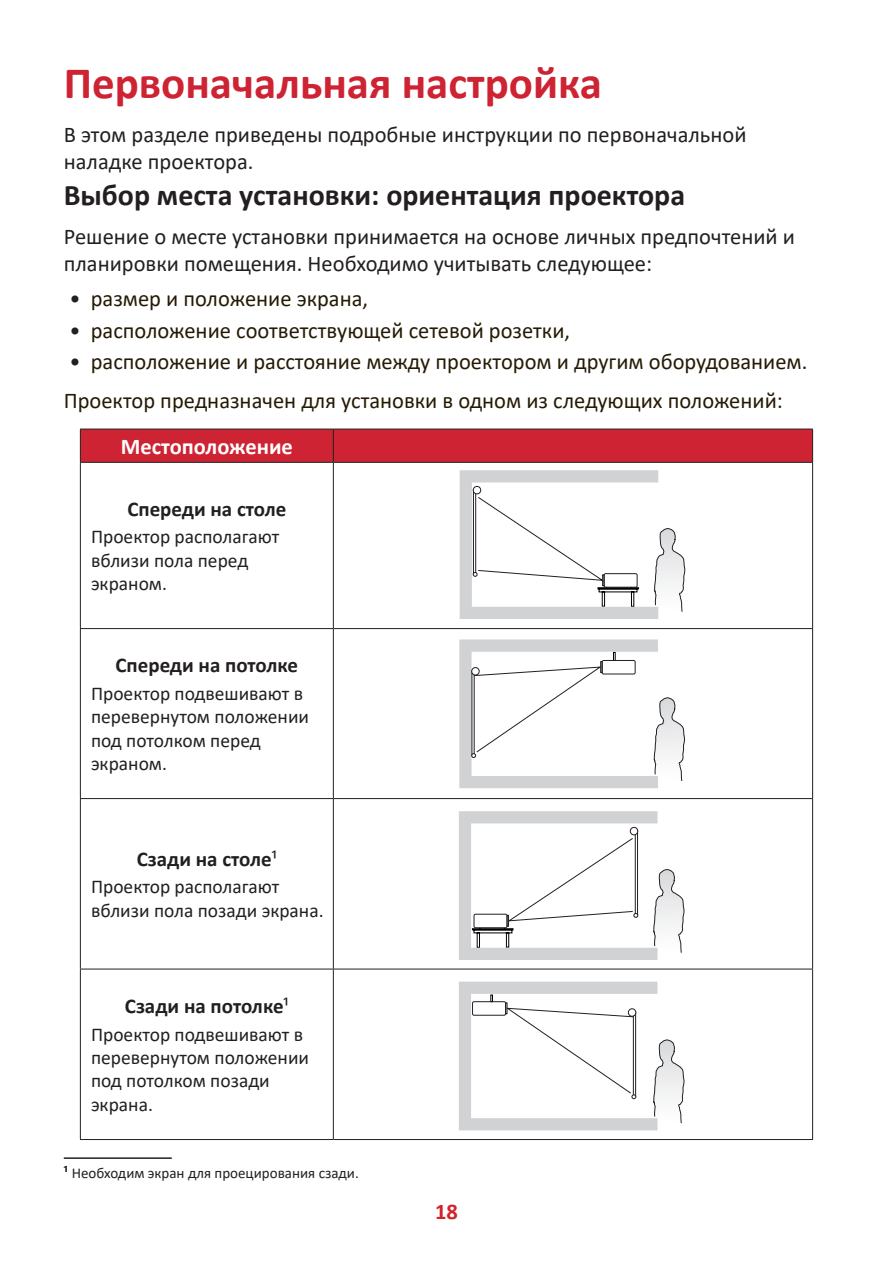
<style>
.page{position:relative;width:893px;height:1263px;background:#fff}
.page>*{position:absolute;margin:0;border:0;box-sizing:border-box;transform-origin:0 0}
.t1{font:700 45px "Calibri";color:#ce2333}
.t2{font:700 30px "Calibri";color:#231f20}
.t3{font:22.5px/39.2px "Calibri";color:#251a05}
.t4{font:22.5px/27px "Calibri";color:#231f20}
.t5{font:700 22.5px "Calibri";color:#fff}
.t6{font:700 22.5px "Calibri";color:#d1232a}
.t7{font:700 21px "Calibri";color:#231f20}
.t8{font:19.5px/23.4px "Calibri";color:#231f20}
.t9{font:15px "Calibri";color:#231f20}
.s1{color:#231f20}
.s2{font-weight:400}
.s3{font-weight:700;font-size:16.5px}
</style>
<div class="page">
<div style="left:81px;top:430px;width:731px;height:32px;background:#ce2333"></div>
<hr style="left:80px;top:429px;width:253px;height:1px;background:#231f20">
<hr style="left:80px;top:429px;width:1px;height:33px;background:#231f20">
<hr style="left:333px;top:429px;width:480px;height:1px;background:#231f20">
<hr style="left:333px;top:429px;width:1px;height:33px;background:#231f20">
<hr style="left:812px;top:429px;width:1px;height:33px;background:#231f20">
<hr style="left:80px;top:462px;width:253px;height:1px;background:#231f20">
<hr style="left:80px;top:463px;width:1px;height:165px;background:#231f20">
<hr style="left:333px;top:462px;width:480px;height:1px;background:#231f20">
<hr style="left:333px;top:463px;width:1px;height:165px;background:#231f20">
<hr style="left:812px;top:463px;width:1px;height:165px;background:#231f20">
<hr style="left:80px;top:628px;width:253px;height:1px;background:#231f20">
<hr style="left:80px;top:629px;width:1px;height:169px;background:#231f20">
<hr style="left:333px;top:628px;width:480px;height:1px;background:#231f20">
<hr style="left:333px;top:629px;width:1px;height:169px;background:#231f20">
<hr style="left:812px;top:629px;width:1px;height:169px;background:#231f20">
<hr style="left:80px;top:798px;width:253px;height:1px;background:#231f20">
<hr style="left:80px;top:799px;width:1px;height:170px;background:#231f20">
<hr style="left:333px;top:798px;width:480px;height:1px;background:#231f20">
<hr style="left:333px;top:799px;width:1px;height:170px;background:#231f20">
<hr style="left:812px;top:799px;width:1px;height:170px;background:#231f20">
<hr style="left:80px;top:969px;width:253px;height:1px;background:#231f20">
<hr style="left:80px;top:969px;width:1px;height:170px;background:#231f20">
<hr style="left:333px;top:969px;width:480px;height:1px;background:#231f20">
<hr style="left:333px;top:969px;width:1px;height:170px;background:#231f20">
<hr style="left:812px;top:969px;width:1px;height:170px;background:#231f20">
<hr style="left:80px;top:1139px;width:253px;height:1px;background:#231f20">
<hr style="left:333px;top:1139px;width:480px;height:1px;background:#231f20">
<svg style="left:460px;top:470px;width:225px;height:149px"></svg>
<div style="left:604px;top:573px;width:33px;height:14px;border:1px solid #231f20"></div>
<svg style="left:459px;top:639px;width:226px;height:149px"></svg>
<div style="left:602px;top:660px;width:33px;height:14px;border:1px solid #231f20"></div>
<svg style="left:459px;top:811px;width:225px;height:149px"></svg>
<div style="left:474px;top:914px;width:33px;height:14px;border:1px solid #231f20"></div>
<svg style="left:459px;top:982px;width:225px;height:148px"></svg>
<div style="left:472px;top:1001px;width:34px;height:14px;border:1px solid #231f20"></div>
<hr style="left:64px;top:1157px;width:108px;height:2px;background:#231f20">
<h1 class="t1" style="left:64px;top:51px;width:540px">Первоначальная настройка</h1>
<p class="t4" style="left:64px;top:120px;width:684px">В этом разделе приведены подробные инструкции по первоначальной наладке проектора.</p>
<h2 class="t2" style="left:64px;top:174px;width:623px">Выбор места установки: ориентация проектора</h2>
<p class="t4" style="left:64px;top:222px;width:733px">Решение о месте установки принимается на основе личных предпочтений и планировки помещения. Необходимо учитывать следующее:</p>
<p class="t3" style="left:70px;top:279px;width:300px"><span class="s1">•</span> размер и положение экрана,</p>
<p class="t3" style="left:70px;top:310px;width:502px"><span class="s1">•</span> расположение соответствующей сетевой розетки,</p>
<p class="t3" style="left:64px;top:341px;width:745px"><span class="s1">•</span> расположение и расстояние между проектором и другим оборудованием.<br>Проектор предназначен для установки в одном из следующих положений:</p>
<p class="t5" style="left:121px;top:430px;width:174px">Местоположение</p>
<p class="t7" style="left:127px;top:494px;width:161px">Спереди на столе</p>
<p class="t8" style="left:91px;top:525px;width:190px">Проектор располагают вблизи пола перед экраном.</p>
<p class="t7" style="left:115px;top:650px;width:184px">Спереди на потолке</p>
<p class="t8" style="left:91px;top:681px;width:220px">Проектор подвешивают в перевернутом положении под потолком перед экраном.</p>
<p class="t7" style="left:137px;top:844px;width:142px">Сзади на столе<span class="s2">1</span></p>
<p class="t8" style="left:91px;top:875px;width:234px">Проектор располагают вблизи пола позади экрана.</p>
<p class="t7" style="left:125px;top:991px;width:164px">Сзади на потолке<span class="s2">¹</span></p>
<p class="t8" style="left:91px;top:1022px;width:220px">Проектор подвешивают в перевернутом положении под потолком позади экрана.</p>
<p class="t9" style="left:64px;top:1162px;width:297px"><span class="s3">¹</span> Необходим экран для проецирования сзади.</p>
<p class="t6" style="left:435px;top:1196px;width:24px">18</p>
</div>
